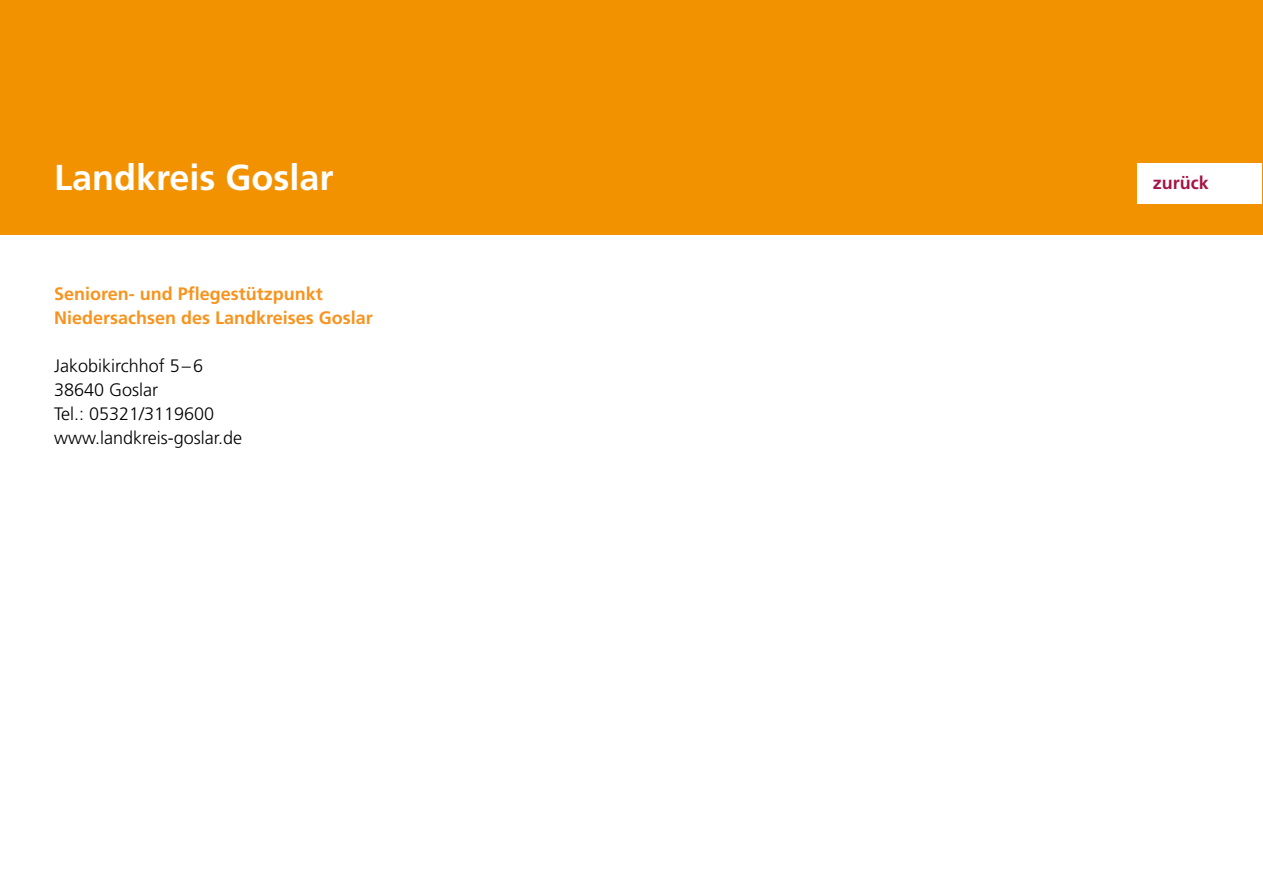
<style>
.page{position:relative;width:1263px;height:893px;background:#fff}
.page>*{position:absolute;margin:0;border:0;box-sizing:border-box;transform-origin:0 0}
.t1{font:700 36px "Frutiger";color:#fff}
.Zeiten{font:300 18px/24px "Frutiger";color:#000}
.Stützpunktüberschrif{font:700 18px/24px "Frutiger";color:#f7941f}
.t2{font:700 18px "Frutiger";color:#a51546}
</style>
<div class="page">
<div style="left:0;top:0;width:1263px;height:234px;background:#f39200"></div>
<div style="left:1138px;top:163px;width:124px;height:41px;background:#fff"></div>
<p class="t1" style="left:54px;top:156px;width:281px">Landkreis Goslar</p>
<p class="Stützpunktüberschrif" style="left:54px;top:282px;width:320px">Senioren- und Pflegestützpunkt<br>Niedersachsen des Landkreises Goslar</p>
<p class="Zeiten" style="left:54px;top:354px;width:151px">Jakobikirchhof 5–6<br>38640 Goslar</p>
<p class="Zeiten" style="left:54px;top:402px;width:162px">Tel.: 05321/3119600</p>
<p class="Zeiten" style="left:54px;top:426px;width:190px">www.landkreis-goslar.de</p>
<p class="t2" style="left:1153px;top:173px;width:57px">zurück</p>
</div>
